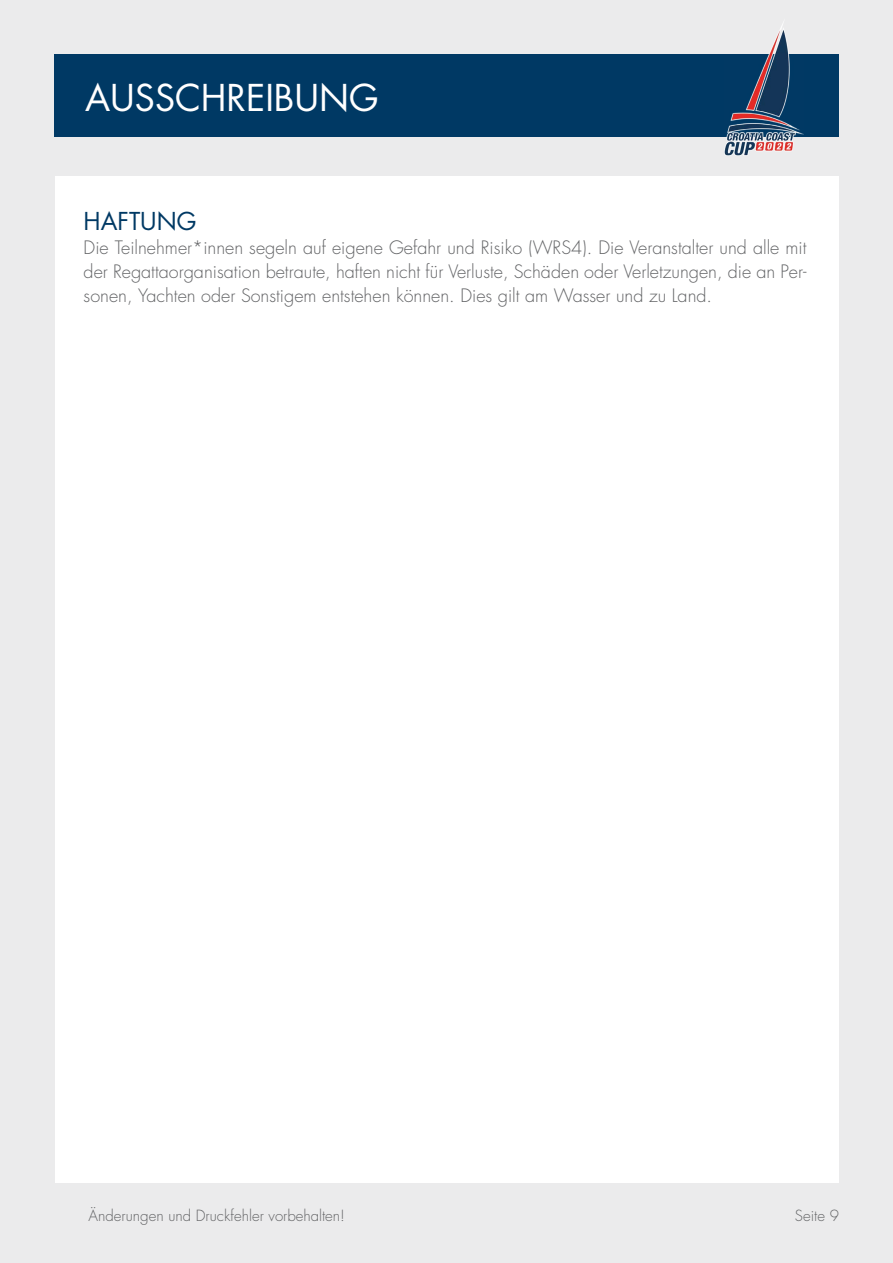
<style>
.page{position:relative;width:893px;height:1263px;background:#ebebec}
.page>*{position:absolute;margin:0;border:0;box-sizing:border-box;transform-origin:0 0}
.t1{font:36px "Futura Std";color:#fff}
.t2{font:24px "Futura Std";color:#003964}
.t3{font:300 18px/24px "Futura Std";color:#636466;text-align:justify}
.t4{font:300 15px "Futura Std";color:#636466}
</style>
<div class="page">
<div style="left:54px;top:54px;width:785px;height:82px;background:#003964"></div>
<div style="left:55px;top:176px;width:784px;height:1007px;background:#fff"></div>
<img style="left:724px;top:24px;width:79px;height:131px">
<h1 class="t1" style="left:85px;top:75px;width:295px">AUSSCHREIBUNG</h1>
<h2 class="t2" style="left:84px;top:206px;width:114px">HAFTUNG</h2>
<p class="t3" style="left:84px;top:236px;width:724px">Die Teilnehmer*innen segeln auf eigene Gefahr und Risiko (WRS4). Die Veranstalter und alle mit der Regattaorganisation betraute, haften nicht für Verluste, Schäden oder Verletzungen, die an Per&shy;sonen, Yachten oder Sonstigem entstehen können. Dies gilt am Wasser und zu Land.</p>
<p class="t4" style="left:89px;top:1207px;width:258px">Änderungen und Druckfehler vorbehalten!</p>
<p class="t4" style="left:795px;top:1207px;width:46px">Seite 9</p>
</div>
